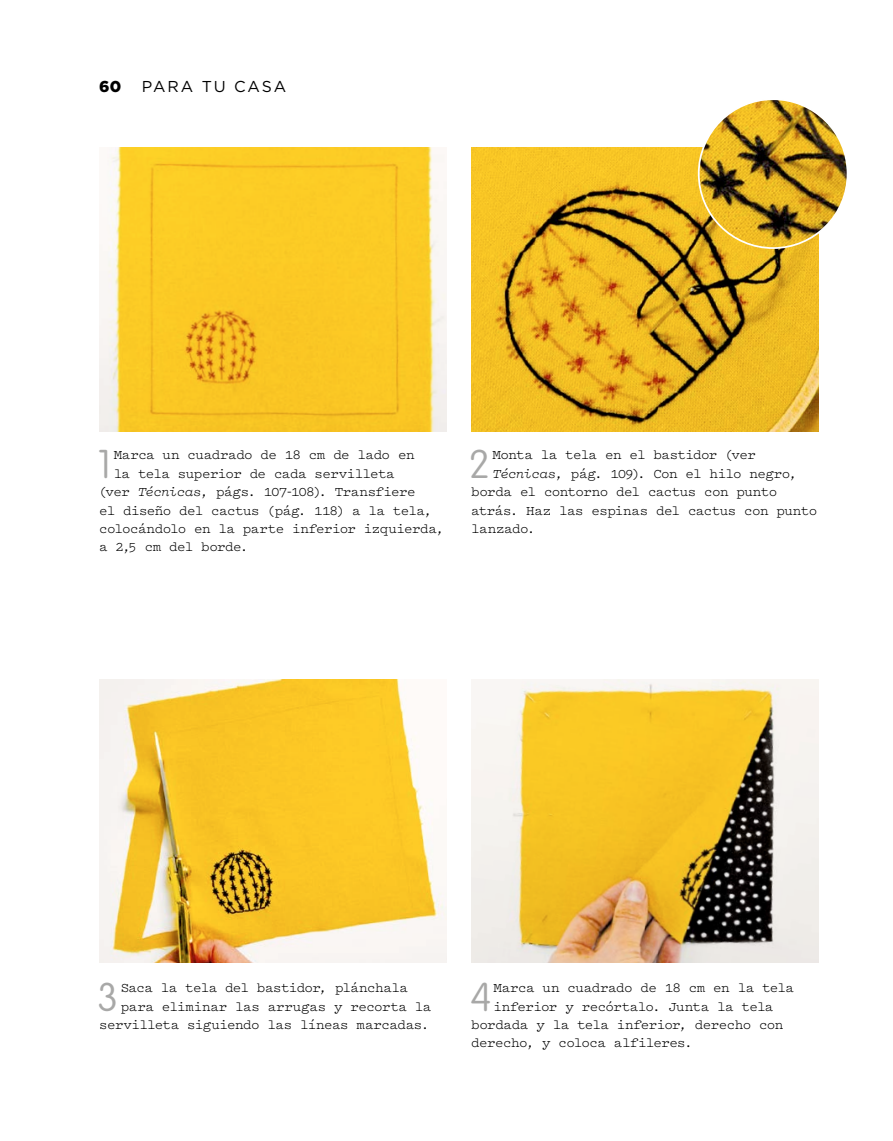
<style>
.page{position:relative;width:893px;height:1141px;background:#fff}
.page>*{position:absolute;margin:0;border:0;box-sizing:border-box;transform-origin:0 0}
.Step_Text{font:100 39.55px "VAG Rounded";color:#a8a8a7}
.r_head_left{font:15.75px "Gotham";letter-spacing:.115em;color:#000}
.folio_left{font:900 15.75px "Gotham";color:#000}
.Step_Text-2{font:14px "Pitch";letter-spacing:-.045em;color:#000}
.s1{font-style:italic}
</style>
<div class="page">
<img style="left:99px;top:680px;width:347px;height:283px">
<img style="left:471px;top:680px;width:348px;height:283px">
<img style="left:99px;top:147px;width:347px;height:285px">
<img style="left:471px;top:147px;width:348px;height:285px">
<img style="left:699px;top:99px;width:148px;height:149px;border-radius:74px">
<p class="folio_left" style="left:99px;top:75px;width:24px">60</p>
<p class="r_head_left" style="left:142px;top:78px;width:146px">PARA TU CASA</p>
<p class="Step_Text" style="left:97px;top:441px;width:15px">1</p>
<p class="Step_Text-2" style="left:114px;top:445px;width:302px">Marca un cuadrado de 18 cm de lado en</p>
<p class="Step_Text-2" style="left:114px;top:464px;width:283px">la tela superior de cada servilleta</p>
<p class="Step_Text-2" style="left:99px;top:482px;width:318px">(ver <span class="s1">Técnicas</span>, págs. 107-108). Transfiere</p>
<p class="Step_Text-2" style="left:99px;top:501px;width:334px">el diseño del cactus (pág. 118) a la tela,</p>
<p class="Step_Text-2" style="left:99px;top:519px;width:346px">colocándolo en la parte inferior izquierda,</p>
<p class="Step_Text-2" style="left:99px;top:537px;width:151px">a 2,5 cm del borde.</p>
<p class="Step_Text" style="left:469px;top:441px;width:23px">2</p>
<p class="Step_Text-2" style="left:493px;top:445px;width:265px">Monta la tela en el bastidor (ver</p>
<p class="Step_Text-2" style="left:493px;top:464px;width:306px"><span class="s1">Técnicas</span>, pág. 109). Con el hilo negro,</p>
<p class="Step_Text-2" style="left:471px;top:482px;width:308px">borda el contorno del cactus con punto</p>
<p class="Step_Text-2" style="left:471px;top:501px;width:348px">atrás. Haz las espinas del cactus con punto</p>
<p class="Step_Text-2" style="left:471px;top:519px;width:66px">lanzado.</p>
<p class="Step_Text" style="left:97px;top:974px;width:23px">3</p>
<p class="Step_Text-2" style="left:121px;top:978px;width:289px">Saca la tela del bastidor, plánchala</p>
<p class="Step_Text-2" style="left:121px;top:997px;width:312px">para eliminar las arrugas y recorta la</p>
<p class="Step_Text-2" style="left:99px;top:1015px;width:332px">servilleta siguiendo las líneas marcadas.</p>
<p class="Step_Text" style="left:470px;top:974px;width:23px">4</p>
<p class="Step_Text-2" style="left:494px;top:978px;width:302px">Marca un cuadrado de 18 cm en la tela</p>
<p class="Step_Text-2" style="left:494px;top:997px;width:281px">inferior y recórtalo. Junta la tela</p>
<p class="Step_Text-2" style="left:471px;top:1015px;width:314px">bordada y la tela inferior, derecho con</p>
<p class="Step_Text-2" style="left:471px;top:1033px;width:223px">derecho, y coloca alfileres.</p>
</div>
